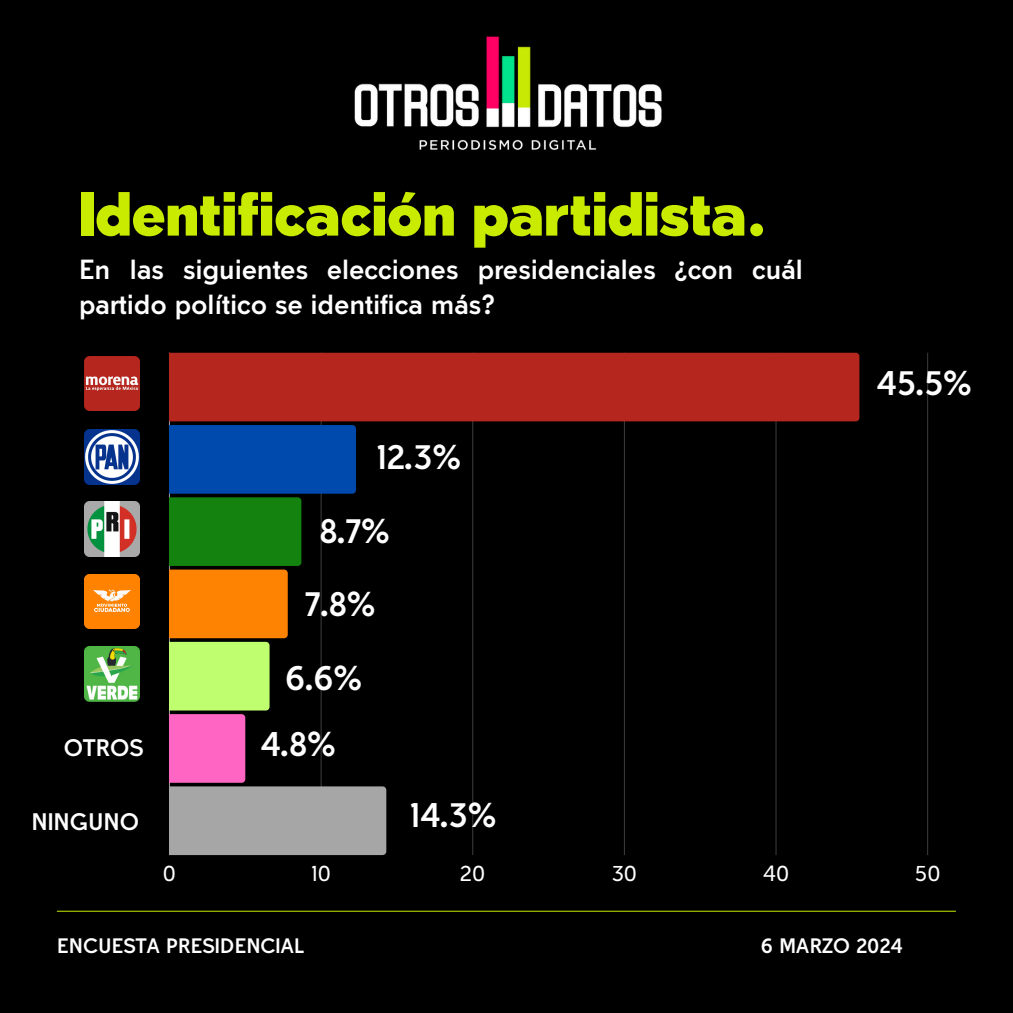
<style>
.page{position:relative;width:1013px;height:1013px;background:#fff}
.page>*{position:absolute;margin:0;border:0;box-sizing:border-box;transform-origin:0 0}
.t1{font:900 56.25px "Tabarra Pro";color:#c9eb00}
.t2{font:700 31.25px "Tabarra Pro";color:#fff}
.t3{font:700 25px/34.8px "Tabarra Pro";color:#fff}
.t4{font:700 21.62px "Tabarra Pro";color:#fff}
.t5{font:19.88px "Tabarra Pro";color:#fff}
.t6{font:700 18.88px "Tabarra Pro";color:#fff}
</style>
<div class="page">
<div style="left:0;top:0;width:1012px;height:1012px;background:#000"></div>
<hr style="left:57px;top:910px;width:898px;height:1px;background:#c9eb00">
<img style="left:354px;top:36px;width:308px;height:114px">
<hr style="left:321px;top:353px;width:1px;height:502px;background:#fff">
<hr style="left:472px;top:353px;width:1px;height:502px;background:#fff">
<hr style="left:624px;top:353px;width:1px;height:502px;background:#fff">
<hr style="left:775px;top:353px;width:1px;height:502px;background:#fff">
<hr style="left:927px;top:353px;width:1px;height:502px;background:#fff">
<hr style="left:169px;top:353px;width:1px;height:502px;background:#fff">
<div style="left:169px;top:353px;width:690px;height:68px;background:#b4261e"></div>
<svg style="left:169px;top:425px;width:217px;height:430px"></svg>
<img style="left:85px;top:356px;width:54px;height:55px">
<img style="left:85px;top:574px;width:54px;height:55px">
<img style="left:85px;top:429px;width:54px;height:55px">
<img style="left:85px;top:502px;width:54px;height:54px">
<img style="left:85px;top:647px;width:54px;height:54px">
<h1 class="t1" style="left:79px;top:192px;width:689px">Identificación partidista.</h1>
<p class="t3" style="left:79px;top:255px;width:726px">En las siguientes elecciones presidenciales ¿con cuál partido político se identifica más?</p>
<h2 class="t2" style="left:377px;top:445px;width:87px">12.3%</h2>
<h2 class="t2" style="left:319px;top:518px;width:73px">8.7%</h2>
<h2 class="t2" style="left:305px;top:592px;width:73px">7.8%</h2>
<h2 class="t4" style="left:64px;top:739px;width:81px">OTROS</h2>
<h2 class="t4" style="left:31px;top:812px;width:109px">NINGUNO</h2>
<h2 class="t2" style="left:285px;top:666px;width:80px">6.6%</h2>
<p class="t2" style="left:260px;top:731px;width:78px">4.8%</p>
<p class="t2" style="left:410px;top:803px;width:89px">14.3%</p>
<h2 class="t2" style="left:876px;top:370px;width:98px">45.5%</h2>
<p class="t5" style="left:163px;top:865px;width:15px">0</p>
<p class="t5" style="left:311px;top:865px;width:21px">10</p>
<p class="t5" style="left:459px;top:865px;width:27px">20</p>
<p class="t5" style="left:611px;top:865px;width:27px">30</p>
<p class="t5" style="left:762px;top:865px;width:28px">40</p>
<p class="t5" style="left:914px;top:865px;width:27px">50</p>
<p class="t6" style="left:57px;top:938px;width:248px">ENCUESTA PRESIDENCIAL</p>
<h3 class="t6" style="left:760px;top:938px;width:144px">6 MARZO 2024</h3>
</div>
